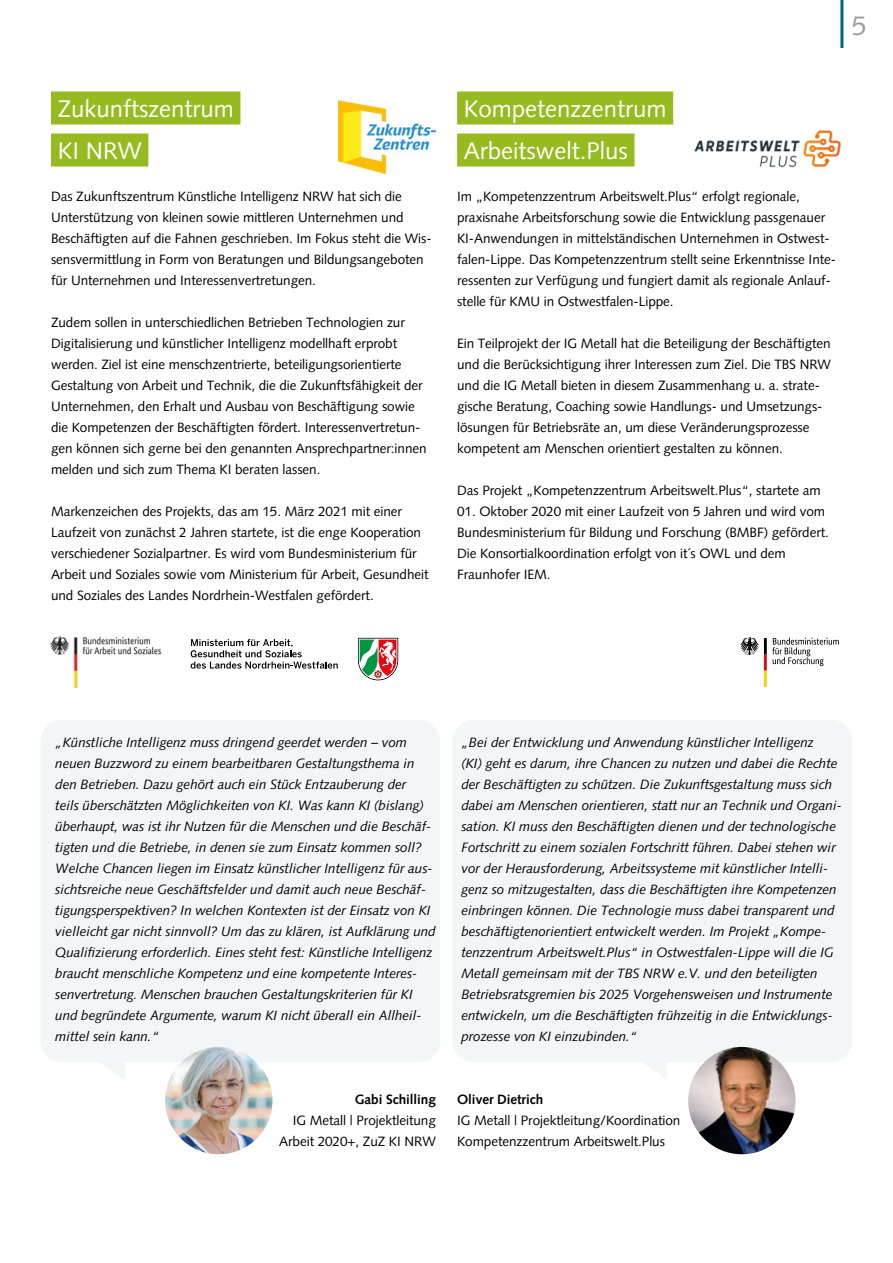
<style>
.page{position:relative;width:893px;height:1263px;background:#fff}
.page>*{position:absolute;margin:0;border:0;box-sizing:border-box;transform-origin:0 0}
.t1{font:27px "Syntax LT";color:#9d9d9c}
.t2{font:24px/42px "Syntax LT";color:#fff}
.t3{font:13.5px/21px "Syntax LT";letter-spacing:-.005em;color:#000}
.t4{font:italic 13.5px/21px "Syntax LT";letter-spacing:-.005em;color:#000}
.t5{font:700 13.5px "Syntax LT";letter-spacing:-.005em;color:#000}
</style>
<div class="page">
<hr style="left:840px;top:0;width:3px;height:48px;background:#006291">
<div style="left:40px;top:720px;width:400px;height:342px;background:#f3f6f7;border-radius:21px"></div>
<svg style="left:101px;top:1062px;width:24px;height:17px"></svg>
<div style="left:51px;top:92px;width:189px;height:33px;background:#95bb20"></div>
<div style="left:51px;top:134px;width:97px;height:33px;background:#95bb20"></div>
<div style="left:452px;top:720px;width:400px;height:342px;background:#f3f6f7;border-radius:21px"></div>
<img style="left:688px;top:1047px;width:107px;height:107px;border-radius:54px">
<img style="left:165px;top:1047px;width:107px;height:107px;border-radius:54px">
<img style="left:339px;top:100px;width:97px;height:74px">
<svg style="left:643px;top:1062px;width:23px;height:16px"></svg>
<img style="left:694px;top:130px;width:147px;height:38px">
<svg style="left:740px;top:637px;width:99px;height:50px"></svg>
<img style="left:50px;top:636px;width:112px;height:52px">
<svg style="left:358px;top:638px;width:40px;height:42px"></svg>
<svg style="left:191px;top:639px;width:147px;height:30px"></svg>
<div style="left:457px;top:92px;width:216px;height:33px;background:#95bb20"></div>
<div style="left:457px;top:134px;width:177px;height:33px;background:#95bb20"></div>
<h2 class="t2" style="left:58px;top:88px;width:178px">Zukunftszentrum<br>KI NRW</h2>
<p class="t3" style="left:51px;top:186px;width:382px">Das Zukunftszentrum Künstliche Intelligenz NRW hat sich die Unterstützung von kleinen sowie mittleren Unternehmen und Beschäftigten auf die Fahnen geschrieben. Im Fokus steht die Wis&shy;sensvermittlung in Form von Beratungen und Bildungsangeboten für Unternehmen und Interessenvertretungen.</p>
<p class="t3" style="left:51px;top:312px;width:377px">Zudem sollen in unterschiedlichen Betrieben Technologien zur Digitalisierung und künstlicher Intelligenz modellhaft erprobt werden. Ziel ist eine menschzentrierte, beteiligungsorientierte Gestaltung von Arbeit und Technik, die die Zukunftsfähigkeit der Unternehmen, den Erhalt und Ausbau von Beschäftigung sowie die Kompetenzen der Beschäftigten fördert. Interessenvertretun&shy;gen können sich gerne bei den genannten Ansprechpartner:innen melden und sich zum Thema KI beraten lassen.</p>
<p class="t3" style="left:51px;top:501px;width:379px">Markenzeichen des Projekts, das am 15. März 2021 mit einer Laufzeit von zunächst 2 Jahren startete, ist die enge Kooperation verschiedener Sozialpartner. Es wird vom Bundesministerium für Arbeit und Soziales sowie vom Ministerium für Arbeit, Gesundheit und Soziales des Landes Nordrhein-Westfalen gefördert.</p>
<h1 class="t1" style="left:852px;top:9px;width:17px">5</h1>
<h2 class="t2" style="left:464px;top:88px;width:204px">Kompetenzzentrum<br>Arbeitswelt.Plus</h2>
<p class="t3" style="left:457px;top:186px;width:380px">Im „Kompetenzzentrum Arbeitswelt.Plus“ erfolgt regionale, praxisnahe Arbeitsforschung sowie die Entwicklung passgenauer KI-Anwendungen in mittelständischen Unternehmen in Ostwest&shy;falen-Lippe. Das Kompetenzzentrum stellt seine Erkenntnisse Inte&shy;ressenten zur Verfügung und fungiert damit als regionale Anlauf&shy;stelle für KMU in Ostwestfalen-Lippe.</p>
<p class="t3" style="left:457px;top:333px;width:375px">Ein Teilprojekt der IG Metall hat die Beteiligung der Beschäftigten und die Berücksichtigung ihrer Interessen zum Ziel. Die TBS NRW und die IG Metall bieten in diesem Zusammenhang u. a. strate&shy;gische Beratung, Coaching sowie Handlungs- und Umsetzungs&shy;lösungen für Betriebsräte an, um diese Veränderungsprozesse kompetent am Menschen orientiert gestalten zu können.</p>
<p class="t3" style="left:457px;top:480px;width:365px">Das Projekt „Kompetenzzentrum Arbeitswelt.Plus“, startete am</p>
<p class="t3" style="left:457px;top:501px;width:373px">01. Oktober 2020 mit einer Laufzeit von 5 Jahren und wird vom Bundesministerium für Bildung und Forschung (BMBF) gefördert.<br>Die Konsortialkoordination erfolgt von it´s OWL und dem Fraunhofer IEM.</p>
<p class="t4" style="left:55px;top:732px;width:382px">„Künstliche Intelligenz muss dringend geerdet werden – vom neuen Buzzword zu einem bearbeitbaren Gestaltungsthema in den Betrieben. Dazu gehört auch ein Stück Entzauberung der<br>teils überschätzten Möglichkeiten von KI. Was kann KI (bislang) überhaupt, was ist ihr Nutzen für die Menschen und die Beschäf&shy;tigten und die Betriebe, in denen sie zum Einsatz kommen soll?<br>Welche Chancen liegen im Einsatz künstlicher Intelligenz für aus&shy;sichtsreiche neue Geschäftsfelder und damit auch neue Beschäf&shy;tigungsperspektiven? In welchen Kontexten ist der Einsatz von KI vielleicht gar nicht sinnvoll? Um das zu klären, ist Aufklärung und Qualifizierung erforderlich. Eines steht fest: Künstliche Intelligenz braucht menschliche Kompetenz und eine kompetente Interes&shy;senvertretung. Menschen brauchen Gestaltungskriterien für KI und begründete Argumente, warum KI nicht überall ein Allheil&shy;mittel sein kann.“</p>
<p class="t5" style="left:355px;top:1092px;width:82px">Gabi Schilling</p>
<p class="t3" style="left:279px;top:1110px;width:158px;text-align:right">IG Metall | Projektleitung<br>Arbeit 2020+, ZuZ KI NRW</p>
<p class="t4" style="left:461px;top:732px;width:382px">„Bei der Entwicklung und Anwendung künstlicher Intelligenz<br>(KI) geht es darum, ihre Chancen zu nutzen und dabei die Rechte der Beschäftigten zu schützen. Die Zukunftsgestaltung muss sich dabei am Menschen orientieren, statt nur an Technik und Organi&shy;sation. KI muss den Beschäftigten dienen und der technologische Fortschritt zu einem sozialen Fortschritt führen. Dabei stehen wir vor der Herausforderung, Arbeitssysteme mit künstlicher Intelli&shy;genz so mitzugestalten, dass die Beschäftigten ihre Kompetenzen einbringen können. Die Technologie muss dabei transparent und beschäftigtenorientiert entwickelt werden. Im Projekt „Kompe&shy;tenzzentrum Arbeitswelt.Plus“ in Ostwestfalen-Lippe will die IG Metall gemeinsam mit der TBS NRW e.V. und den beteiligten Betriebsratsgremien bis 2025 Vorgehensweisen und Instrumente entwickeln, um die Beschäftigten frühzeitig in die Entwicklungs&shy;prozesse von KI einzubinden.“</p>
<p class="t5" style="left:457px;top:1092px;width:88px">Oliver Dietrich</p>
<p class="t3" style="left:457px;top:1110px;width:225px">IG Metall | Projektleitung/Koordination<br>Kompetenzzentrum Arbeitswelt.Plus</p>
</div>
